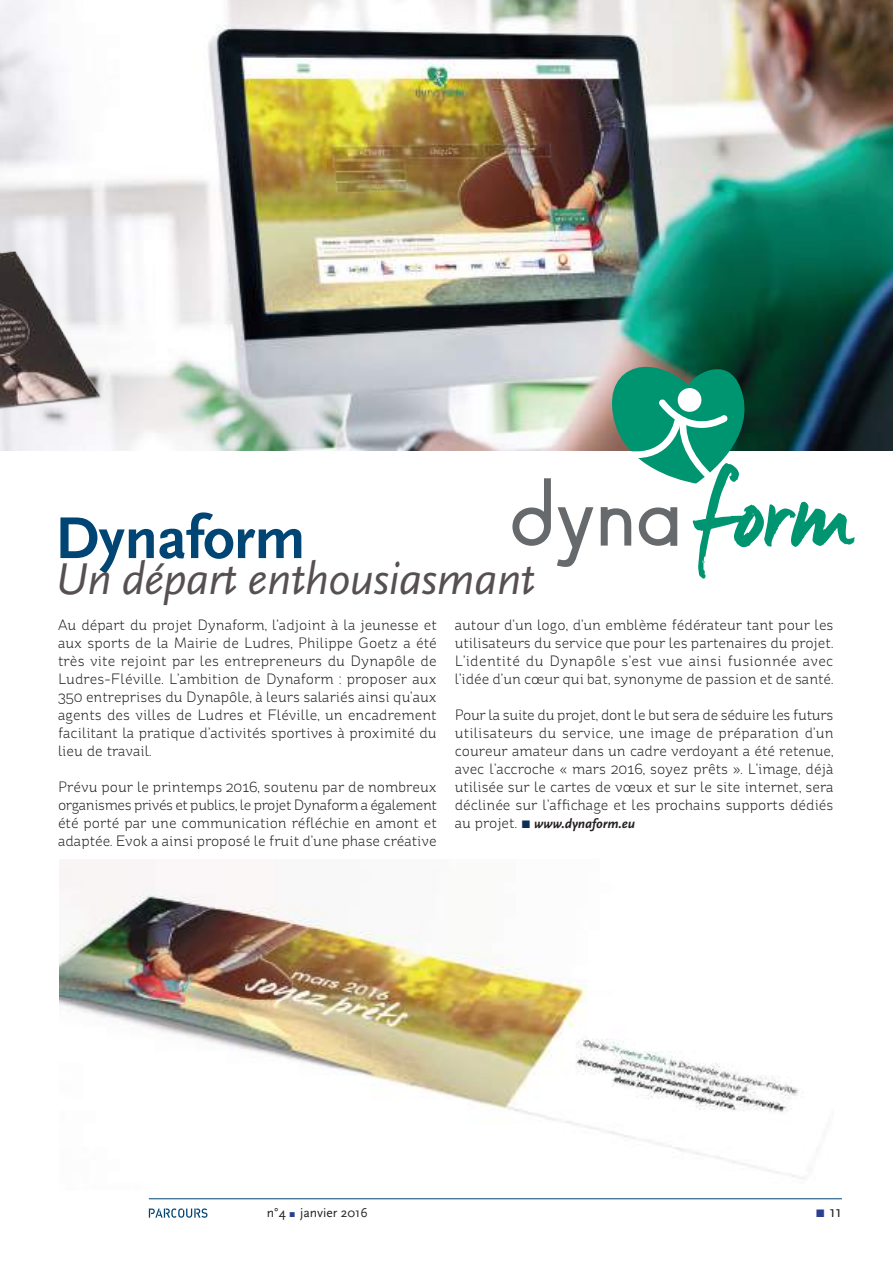
<style>
.page{position:relative;width:893px;height:1263px;background:#fff}
.page>*{position:absolute;margin:0;border:0;box-sizing:border-box;transform-origin:0 0}
.t1{font:700 61.5px "Scala Sans";letter-spacing:-.01em;color:#004574}
.t2{font:italic 46.5px "Scala Sans";letter-spacing:-.01em;color:#575053}
.t3{font:16.2px "Scala Sans";color:#241f1f}
.t4{font:300 15px/18px "St Ryde";color:#241f1f;text-align:justify}
.t5{font:italic 700 13.5px "Scala Sans";color:#241f1f}
.t6{font:13.5px "Scala Sans";color:#241f1f}
.s1{font-family:"St Ryde";font-weight:300;font-style:normal;font-size:15px}
.s2{font-family:"Arial";font-weight:400;font-style:normal;font-size:16.2px;color:#0b3055}
.s3{font-family:"Arial";font-size:10.5px;color:#2a3f91}
.s4{font-family:"Arial";color:#2a3f91}
</style>
<div class="page">
<hr style="left:149px;top:1198px;width:693px;height:1px;background:#004574">
<svg style="left:149px;top:1208px;width:58px;height:10px"></svg>
<img style="left:0;top:0;width:893px;height:450px">
<img style="left:60px;top:859px;width:745px;height:320px">
<svg style="left:512px;top:478px;width:39px;height:68px"></svg>
<svg style="left:557px;top:349px;width:298px;height:230px"></svg>
<img style="left:0;top:188px;width:106px;height:263px">
<h1 class="t1" style="left:55px;top:505px;width:252px">Dynaform</h1>
<h2 class="t2" style="left:55px;top:554px;width:481px">Un départ enthousiasmant</h2>
<p class="t4" style="left:58px;top:616px;width:380px">Au départ du projet Dynaform, l’adjoint à la jeunesse et aux sports de la Mairie de Ludres, Philippe Goetz a été très vite rejoint par les entrepreneurs du Dynapôle de Ludres-Fléville. L’ambition de Dynaform : proposer aux 350 entreprises du Dynapôle, à leurs salariés ainsi qu’aux agents des villes de Ludres et Fléville, un encadrement facilitant la pratique d’activités sportives à proximité du lieu de travail.</p>
<p class="t4" style="left:58px;top:778px;width:380px">Prévu pour le printemps 2016, soutenu par de nombreux organismes privés et publics, le projet Dynaform a également été porté par une communication réfléchie en amont et adaptée. Evok a ainsi proposé le fruit d’une phase créative</p>
<p class="t4" style="left:455px;top:616px;width:380px">autour d’un logo, d’un emblème fédérateur tant pour les utilisateurs du service que pour les partenaires du projet.<br>L’identité du Dynapôle s’est vue ainsi fusionnée avec l’idée d’un cœur qui bat, synonyme de passion et de santé.</p>
<p class="t4" style="left:455px;top:706px;width:380px">Pour la suite du projet, dont le but sera de séduire les futurs utilisateurs du service, une image de préparation d’un coureur amateur dans un cadre verdoyant a été retenue, avec l’accroche « mars 2016, soyez prêts ». L’image, déjà utilisée sur le cartes de vœux et sur le site internet, sera déclinée sur l’affichage et les prochains supports dédiés</p>
<p class="t5" style="left:455px;top:816px;width:182px"><span class="s1">au projet.</span> <span class="s2">■</span> www.dynaform.eu</p>
<p class="t6" style="left:267px;top:1205px;width:102px">n°4 <span class="s3">■</span> janvier 2016</p>
<p class="t3" style="left:815px;top:1203px;width:28px"><span class="s4">■</span> 11</p>
</div>
